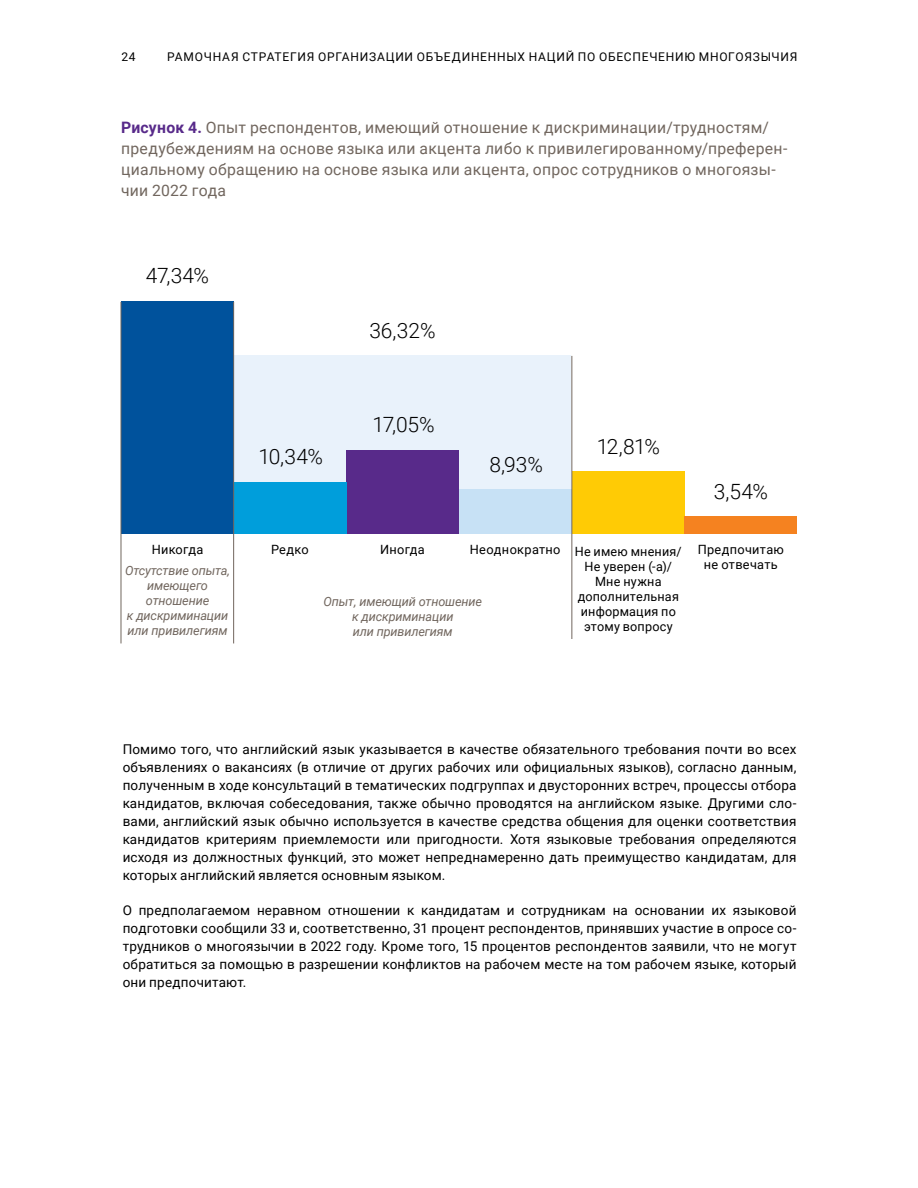
<style>
.page{position:relative;width:918px;height:1188px;background:#fff}
.page>*{position:absolute;margin:0;border:0;box-sizing:border-box;transform-origin:0 0}
.t1{font:300 21px "Roboto";letter-spacing:-.01em;color:#000}
.FIGURE_NAME{font:15.75px/21px "Roboto";letter-spacing:.015em;color:#71665e}
.TX_ragged_column{font:13.5px/18px "Roboto";letter-spacing:.01em;color:#000;text-align:justify}
.t2{font:italic 12.75px/15px "Roboto";letter-spacing:-.01em;color:#71665e;text-align:center}
.t3{font:12.75px/15px "Roboto";letter-spacing:.02em;color:#000;text-align:center}
.t4{font:12px "Roboto";letter-spacing:.06em;color:#000}
.s1{font-weight:700;color:#582a8a}
.s2{font-style:normal;color:#000}
</style>
<div class="page">
<div style="left:234px;top:356px;width:337px;height:177px;background:#e9f2fb"></div>
<div style="left:121px;top:301px;width:113px;height:233px;background:#00529c"></div>
<div style="left:347px;top:450px;width:112px;height:84px;background:#582a8a"></div>
<div style="left:572px;top:472px;width:113px;height:62px;background:#ffcb05"></div>
<div style="left:234px;top:483px;width:113px;height:51px;background:#009edb"></div>
<div style="left:459px;top:490px;width:113px;height:44px;background:#c7e1f5"></div>
<div style="left:684px;top:517px;width:113px;height:17px;background:#f58220"></div>
<hr style="left:233px;top:302px;width:1px;height:341px;background:#71665e">
<hr style="left:121px;top:302px;width:1px;height:341px;background:#71665e">
<hr style="left:572px;top:356px;width:1px;height:283px;background:#71665e">
<p class="t4" style="left:121px;top:48px;width:16px">24</p>
<p class="t4" style="left:167px;top:48px;width:632px">РАМОЧНАЯ СТРАТЕГИЯ ОРГАНИЗАЦИИ ОБЪЕДИНЕННЫХ НАЦИЙ ПО ОБЕСПЕЧЕНИЮ МНОГОЯЗЫЧИЯ</p>
<p class="FIGURE_NAME" style="left:121px;top:116px;width:668px"><span class="s1">Рисунок 4.</span> Опыт респондентов, имеющий отношение к дискриминации/трудностям/ предубеждениям на основе языка или акцента либо к привилегированному/преферен&shy;циальному обращению на основе языка или акцента, опрос сотрудников о многоязы&shy;чии 2022 года</p>
<p class="t1" style="left:146px;top:260px;width:65px">47,34%</p>
<p class="t2" style="left:125px;top:538px;width:106px;line-height:21.8px"><span class="s2">Никогда<br></span>Отсутствие опыта,</p>
<p class="t2" style="left:127px;top:578px;width:103px">имеющего отношение<br>к дискриминации или привилегиям</p>
<p class="t1" style="left:369px;top:315px;width:68px">36,32%</p>
<p class="t1" style="left:258px;top:442px;width:66px">10,34%</p>
<p class="t1" style="left:373px;top:410px;width:64px">17,05%</p>
<p class="t1" style="left:489px;top:449px;width:55px">8,93%</p>
<p class="t1" style="left:597px;top:432px;width:65px">12,81%</p>
<p class="t3" style="left:271px;top:541px;width:39px">Редко</p>
<p class="t3" style="left:380px;top:541px;width:46px">Иногда</p>
<p class="t3" style="left:470px;top:543px;width:213px">Неоднократно Не имею мнения/</p>
<p class="t3" style="left:585px;top:558px;width:89px">Не уверен (-а)/</p>
<p class="t3" style="left:595px;top:573px;width:68px">Мне нужна</p>
<p class="t3" style="left:578px;top:588px;width:103px">дополнительная</p>
<p class="t3" style="left:581px;top:603px;width:97px">информация по</p>
<p class="t3" style="left:584px;top:618px;width:90px">этому вопросу</p>
<p class="t2" style="left:323px;top:593px;width:160px">Опыт, имеющий отношение к дискриминации<br>или привилегиям</p>
<p class="t1" style="left:714px;top:477px;width:56px">3,54%</p>
<p class="t3" style="left:698px;top:541px;width:88px">Предпочитаю не отвечать</p>
<p class="TX_ragged_column" style="left:123px;top:740px;width:675px">Помимо того, что английский язык указывается в качестве обязательного требования почти во всех объявлениях о вакансиях (в отличие от других рабочих или официальных языков), согласно данным, полученным в ходе консультаций в тематических подгруппах и двусторонних встреч, процессы отбора кандидатов, включая собеседования, также обычно проводятся на английском языке. Другими сло&shy;вами, английский язык обычно используется в качестве средства общения для оценки соответствия кандидатов критериям приемлемости или пригодности. Хотя языковые требования определяются исходя из должностных функций, это может непреднамеренно дать преимущество кандидатам, для которых английский является основным языком.</p>
<p class="TX_ragged_column" style="left:123px;top:901px;width:675px">О предполагаемом неравном отношении к кандидатам и сотрудникам на основании их языковой подготовки сообщили 33 и, соответственно, 31 процент респондентов, принявших участие в опросе со&shy;трудников о многоязычии в 2022 году. Кроме того, 15 процентов респондентов заявили, что не могут обратиться за помощью в разрешении конфликтов на рабочем месте на том рабочем языке, который они предпочитают.</p>
</div>
